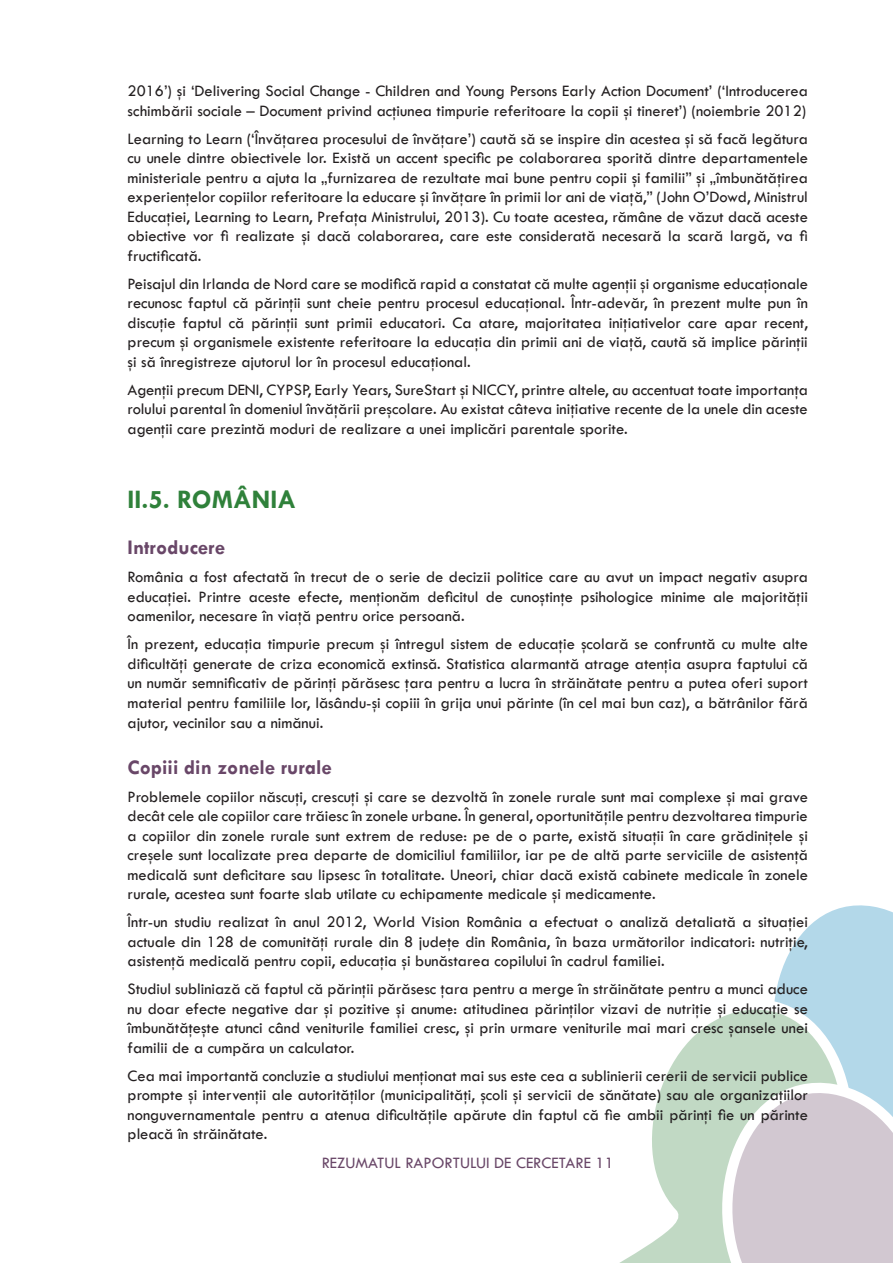
<style>
.page{position:relative;width:893px;height:1263px;background:#fff}
.page>*{position:absolute;margin:0;border:0;box-sizing:border-box;transform-origin:0 0}
.Subhead_1{font:700 27px "Tw Cen";color:#2f813a}
.Subhead_2{font:700 21px "Tw Cen";color:#694768}
.t1{font:16.5px/19.5px "Tw Cen";color:#231f20;text-align:justify}
.t2{font:16.5px "Tw Cen";color:#694768}
</style>
<div class="page">
<svg style="left:779px;top:905px;width:114px;height:73px"></svg>
<svg style="left:619px;top:978px;width:274px;height:285px"></svg>
<svg style="left:661px;top:1061px;width:232px;height:202px;background:#ced3d1"></svg>
<p class="t1" style="left:128px;top:81px;width:682px">2016’) şi ‘Delivering Social Change - Children and Young Persons Early Action Document’ (‘Introducerea schimbării sociale – Document privind acţiunea timpurie referitoare la copii şi tineret’) (noiembrie 2012)</p>
<p class="t1" style="left:128px;top:129px;width:682px">Learning to Learn (‘Învăţarea procesului de învăţare’) caută să se inspire din acestea şi să facă legătura cu unele dintre obiectivele lor. Există un accent specific pe colaborarea sporită dintre departamentele ministeriale pentru a ajuta la „furnizarea de rezultate mai bune pentru copii şi familii” şi „îmbunătăţirea experienţelor copiilor referitoare la educare şi învăţare în primii lor ani de viaţă,” (John O’Dowd, Ministrul Educaţiei, Learning to Learn, Prefaţa Ministrului, 2013). Cu toate acestea, rămâne de văzut dacă aceste obiective vor fi realizate şi dacă colaborarea, care este considerată necesară la scară largă, va fi fructificată.</p>
<p class="t1" style="left:128px;top:274px;width:682px">Peisajul din Irlanda de Nord care se modifică rapid a constatat că multe agenţii şi organisme educaţionale recunosc faptul că părinţii sunt cheie pentru procesul educaţional. Într-adevăr, în prezent multe pun în discuţie faptul că părinţii sunt primii educatori. Ca atare, majoritatea iniţiativelor care apar recent, precum şi organismele existente referitoare la educaţia din primii ani de viaţă, caută să implice părinţii şi să înregistreze ajutorul lor în procesul educaţional.</p>
<p class="t1" style="left:128px;top:380px;width:682px">Agenţii precum DENI, CYPSP, Early Years, SureStart şi NICCY, printre altele, au accentuat toate importanţa rolului parental în domeniul învăţării preşcolare. Au existat câteva iniţiative recente de la unele din aceste agenţii care prezintă moduri de realizare a unei implicări parentale sporite.</p>
<p class="Subhead_1" style="left:128px;top:483px;width:170px">II.5. ROMÂNIA</p>
<p class="Subhead_2" style="left:128px;top:535px;width:99px">Introducere</p>
<p class="t1" style="left:128px;top:567px;width:682px">România a fost afectată în trecut de o serie de decizii politice care au avut un impact negativ asupra educaţiei. Printre aceste efecte, menţionăm deficitul de cunoştinţe psihologice minime ale majorităţii oamenilor, necesare în viaţă pentru orice persoană.</p>
<p class="t1" style="left:128px;top:634px;width:682px">În prezent, educaţia timpurie precum şi întregul sistem de educaţie şcolară se confruntă cu multe alte dificultăţi generate de criza economică extinsă. Statistica alarmantă atrage atenţia asupra faptului că un număr semnificativ de părinţi părăsesc ţara pentru a lucra în străinătate pentru a putea oferi suport material pentru familiile lor, lăsându-şi copiii în grija unui părinte (în cel mai bun caz), a bătrânilor fără ajutor, vecinilor sau a nimănui.</p>
<p class="Subhead_2" style="left:128px;top:754px;width:206px">Copiii din zonele rurale</p>
<p class="t1" style="left:128px;top:787px;width:682px">Problemele copiilor născuţi, crescuţi şi care se dezvoltă în zonele rurale sunt mai complexe şi mai grave decât cele ale copiilor care trăiesc în zonele urbane. În general, oportunităţile pentru dezvoltarea timpurie a copiilor din zonele rurale sunt extrem de reduse: pe de o parte, există situaţii în care grădiniţele şi creşele sunt localizate prea departe de domiciliul familiilor, iar pe de altă parte serviciile de asistenţă medicală sunt deficitare sau lipsesc în totalitate. Uneori, chiar dacă există cabinete medicale în zonele rurale, acestea sunt foarte slab utilate cu echipamente medicale şi medicamente.</p>
<p class="t1" style="left:128px;top:912px;width:682px">Într-un studiu realizat în anul 2012, World Vision România a efectuat o analiză detaliată a situaţiei actuale din 128 de comunităţi rurale din 8 judeţe din România, în baza următorilor indicatori: nutriţie, asistenţă medicală pentru copii, educaţia şi bunăstarea copilului în cadrul familiei.</p>
<p class="t1" style="left:128px;top:979px;width:682px">Studiul subliniază că faptul că părinţii părăsesc ţara pentru a merge în străinătate pentru a munci aduce nu doar efecte negative dar şi pozitive şi anume: atitudinea părinţilor vizavi de nutriţie şi educaţie se îmbunătăţeşte atunci când veniturile familiei cresc, şi prin urmare veniturile mai mari cresc şansele unei familii de a cumpăra un calculator.</p>
<p class="t1" style="left:128px;top:1066px;width:682px">Cea mai importantă concluzie a studiului menţionat mai sus este cea a sublinierii cererii de servicii publice prompte şi intervenţii ale autorităţilor (municipalităţi, şcoli şi servicii de sănătate) sau ale organizaţiilor nonguvernamentale pentru a atenua dificultăţile apărute din faptul că fie ambii părinţi fie un părinte pleacă în străinătate.</p>
<p class="t2" style="left:322px;top:1153px;width:294px">REZUMATUL RAPORTULUI DE CERCETARE 11</p>
</div>
